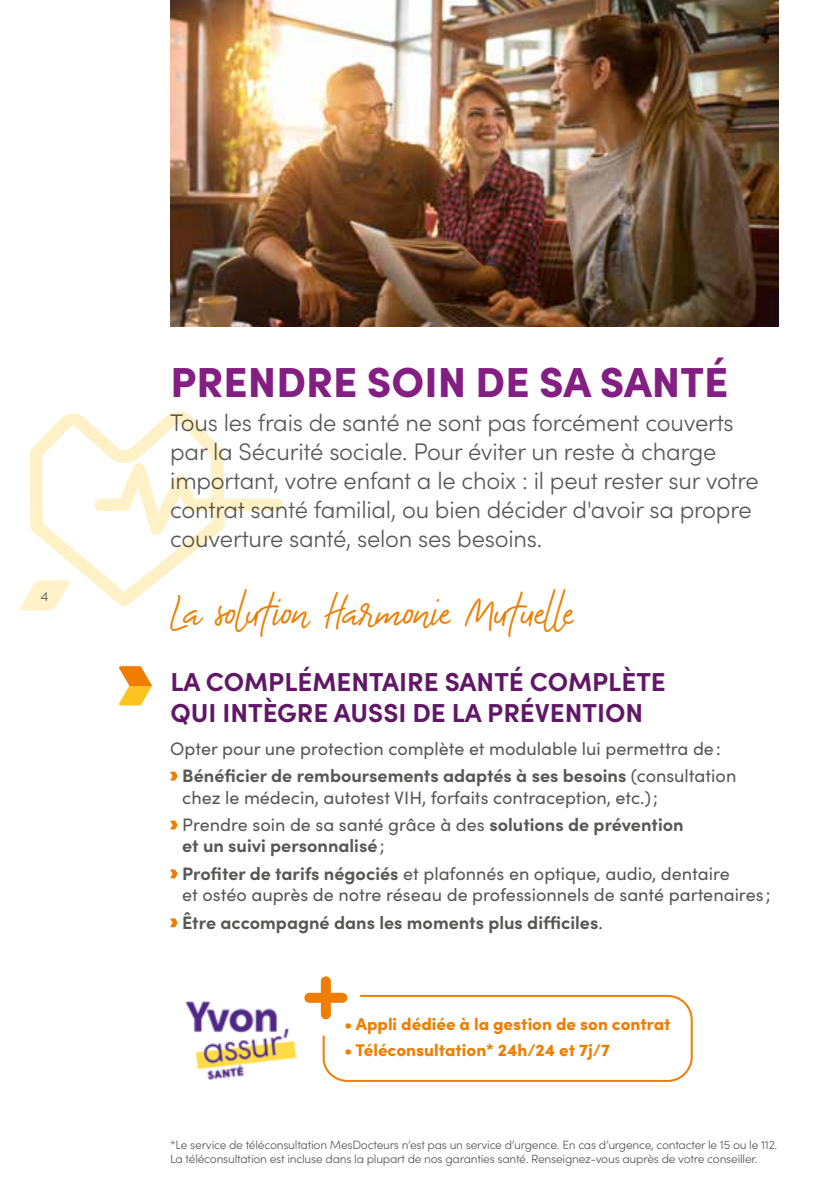
<style>
.page{position:relative;width:840px;height:1191px;background:#fff}
.page>*{position:absolute;margin:0;border:0;box-sizing:border-box;transform-origin:0 0}
.t1{font:46px "The Bouquet List";color:#ef7d00}
.t2{font:900 42px "Sofia Pro";color:#831f82}
.t3{font:700 26px/31.2px "Sofia Pro";color:#601766}
.t4{font:300 24px/28.8px "Sofia Pro";letter-spacing:-.01em;color:#575756}
.t5{font:18px/27.2px "Sofia Pro";color:#575756}
.t6{font:700 18px/27.2px "Sofia Pro";color:#575756}
.t7{font:900 17px "Sofia Pro";color:#ef7d00}
.t8{font:300 14px "Sofia Pro";color:#575756}
.t9{font:300 12px/14.4px "Sofia Pro";letter-spacing:-.02em;color:#575756}
.s1{font-weight:700}
.s2{font-weight:400}
</style>
<div class="page">
<svg style="left:304px;top:976px;width:389px;height:106px"></svg>
<svg style="left:170px;top:771px;width:7px;height:9px"></svg>
<svg style="left:170px;top:820px;width:7px;height:9px"></svg>
<svg style="left:170px;top:869px;width:7px;height:9px"></svg>
<svg style="left:170px;top:918px;width:7px;height:9px"></svg>
<svg style="left:119px;top:666px;width:33px;height:20px"></svg>
<svg style="left:119px;top:686px;width:33px;height:19px"></svg>
<img style="left:170px;top:0;width:608px;height:326px">
<svg style="left:20px;top:411px;width:263px;height:199px"></svg>
<img style="left:185px;top:1001px;width:112px;height:79px">
<p class="t8" style="left:41px;top:585px;width:9px">4</p>
<h2 class="t2" style="left:170px;top:349px;width:559px">PRENDRE SOIN DE SA SANTÉ</h2>
<p class="t4" style="left:170px;top:407px;width:589px">Tous les frais de santé ne sont pas forcément couverts par la Sécurité sociale. Pour éviter un reste à charge important, votre enfant a le choix : il peut rester sur votre contrat santé familial, ou bien décider d'avoir sa propre couverture santé, selon ses besoins.</p>
<h1 class="t1" style="left:170px;top:582px;width:404px">La solution Harmonie Mutuelle</h1>
<h3 class="t3" style="left:170px;top:663px;width:496px">LA COMPLÉMENTAIRE SANTÉ COMPLÈTE<br>QUI INTÈGRE AUSSI DE LA PRÉVENTION</h3>
<p class="t5" style="left:182px;top:734px;width:555px;text-indent:-12px">Opter pour une protection complète et modulable lui permettra de:<br><span class="s1">Bénéficier de remboursements adaptés à ses besoins</span> (consultation</p>
<p class="t5" style="left:182px;top:782px;width:502px">chez le médecin, autotest VIH, forfaits contraception, etc.);<br>Prendre soin de sa santé grâce à des <span class="s1">solutions de prévention</span></p>
<p class="t6" style="left:182px;top:831px;width:549px">et un suivi personnalisé<span class="s2">;<br></span>Profiter de tarifs négociés <span class="s2">et plafonnés en optique, audio, dentaire</span></p>
<p class="t5" style="left:182px;top:880px;width:589px">et ostéo auprès de notre réseau de professionnels de santé partenaires ;<br><span class="s1">Être accompagné dans les moments plus difficiles</span>.</p>
<p class="t7" style="left:344px;top:1011px;width:327px">• Appli dédiée à la gestion de son contrat</p>
<p class="t7" style="left:344px;top:1037px;width:267px">• Téléconsultation* 24h/24 et 7j/7</p>
<p class="t9" style="left:170px;top:1136px;width:608px">*Le service de téléconsultation MesDocteurs n’est pas un service d’urgence. En cas d’urgence, contacter le 15 ou le 112.<br>La téléconsultation est incluse dans la plupart de nos garanties santé. Renseignez-vous auprès de votre conseiller.</p>
</div>
